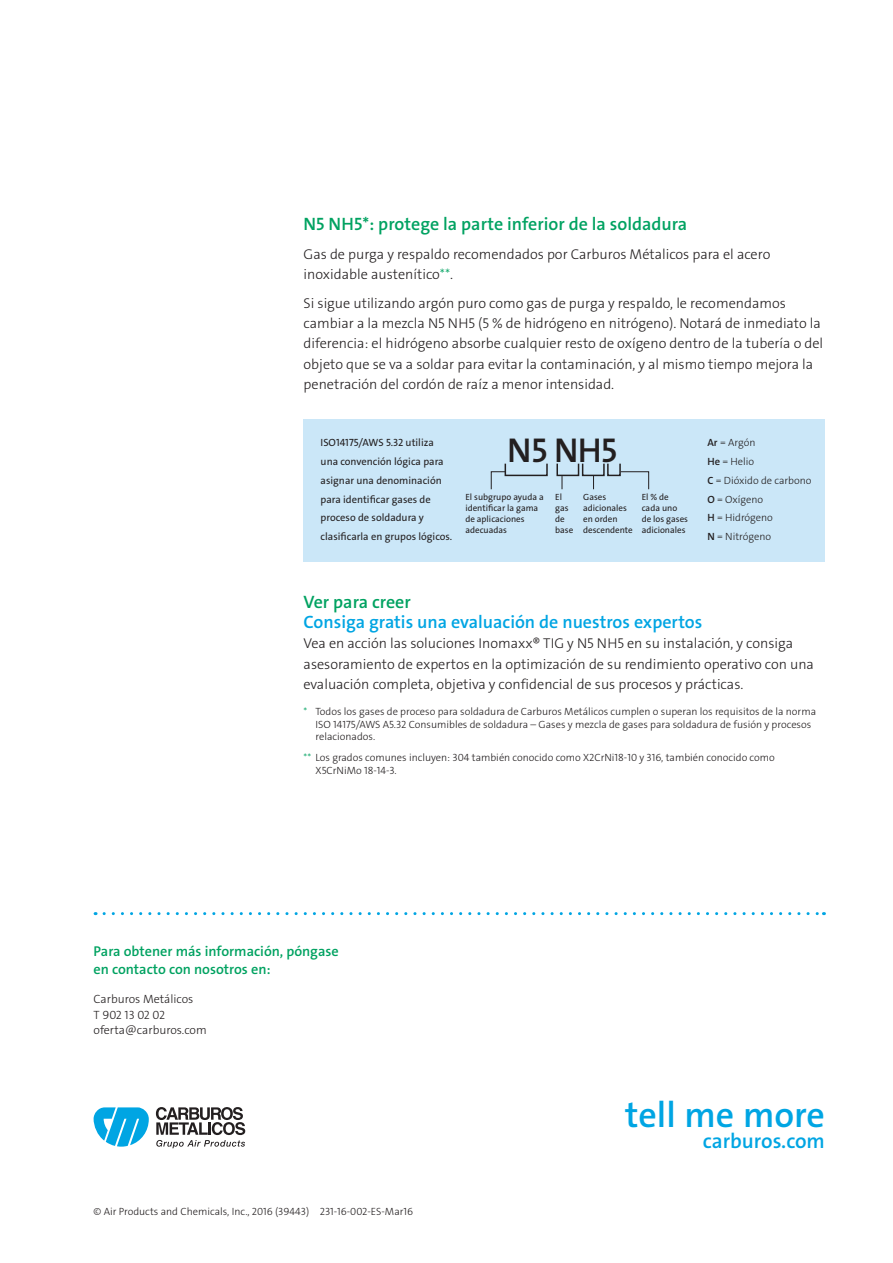
<style>
.page{position:relative;width:893px;height:1263px;background:#fff}
.page>*{position:absolute;margin:0;border:0;box-sizing:border-box;transform-origin:0 0}
.t1{font:600 36px "The Sans LF";color:#00a5e3}
.t2{font:600 34.65px "The Sans LF";color:#231f20}
.t3{font:600 21px "The Sans LF";color:#00a5e3}
.t4{font:600 18px "The Sans LF";color:#00a261}
.t5{font:600 18px "The Sans LF";color:#00a5e3}
.t6{font:300 14.25px/20.2px "The Sans LF";color:#231f20}
.For_more_info{font:600 14.25px/18.8px "The Sans LF";color:#00a261}
.Address{font:300 12px "The Sans LF";color:#231f20}
.Copyright{font:300 10.5px/12.6px "The Sans LF";color:#231f20}
.t7{font:10.5px/18.8px "The Sans LF";color:#231f20}
.t8{font:9px/10.8px "The Sans LF";color:#231f20}
.s1{color:#00a261}
.s2{font-weight:600}
</style>
<div class="page">
<div style="left:304px;top:419px;width:521px;height:142px;background:#cbe7f8"></div>
<svg style="left:490px;top:471px;width:16px;height:19px"></svg>
<svg style="left:562px;top:476px;width:1px;height:13px"></svg>
<svg style="left:593px;top:476px;width:1px;height:13px"></svg>
<svg style="left:620px;top:471px;width:29px;height:19px"></svg>
<div style="left:505px;top:463px;width:43px;height:13px;border:2px solid #231f20"></div>
<div style="left:556px;top:463px;width:23px;height:13px;border:2px solid #231f20"></div>
<div style="left:582px;top:463px;width:23px;height:13px;border:2px solid #231f20"></div>
<div style="left:607px;top:463px;width:14px;height:13px;border:2px solid #231f20"></div>
<svg style="left:104px;top:912px;width:720px;height:3px"></svg>
<svg style="left:94px;top:1107px;width:55px;height:40px"></svg>
<svg style="left:156px;top:1107px;width:89px;height:41px"></svg>
<p class="t4" style="left:304px;top:213px;width:385px">N5 NH5*: protege la parte inferior de la soldadura</p>
<p class="t6" style="left:304px;top:244px;width:468px">Gas de purga y respaldo recomendados por Carburos Métalicos para el acero inoxidable austenítico<span class="s1">**</span>.</p>
<p class="t6" style="left:304px;top:293px;width:521px">Si sigue utilizando argón puro como gas de purga y respaldo, le recomendamos cambiar a la mezcla N5 NH5 (5 % de hidrógeno en nitrógeno). Notará de inmediato la diferencia: el hidrógeno absorbe cualquier resto de oxígeno dentro de la tubería o del objeto que se va a soldar para evitar la contaminación, y al mismo tiempo mejora la penetración del cordón de raíz a menor intensidad.</p>
<p class="t7" style="left:321px;top:434px;width:115px">ISO14175/AWS 5.32 utiliza</p>
<p class="t7" style="left:321px;top:452px;width:125px">una convención lógica para</p>
<p class="t7" style="left:321px;top:471px;width:133px">asignar una denominación para identificar gases de proceso de soldadura y clasificarla en grupos lógicos.</p>
<p class="t2" style="left:507px;top:428px;width:112px">N5 NH5</p>
<p class="t8" style="left:465px;top:492px;width:80px">El subgrupo ayuda a identificar la gama de aplicaciones adecuadas</p>
<p class="t8" style="left:555px;top:492px;width:20px">El gas de base</p>
<p class="t8" style="left:583px;top:492px;width:51px">Gases adicionales en orden descendente</p>
<p class="t8" style="left:642px;top:492px;width:48px">El % de cada uno de los gases adicionales</p>
<p class="Copyright" style="left:707px;top:437px;width:49px"><span class="s2">Ar</span> = Argón</p>
<p class="Copyright" style="left:707px;top:455px;width:48px"><span class="s2">He</span> = Helio</p>
<p class="Copyright" style="left:707px;top:474px;width:106px"><span class="s2">C</span> = Dióxido de carbono</p>
<p class="Copyright" style="left:707px;top:493px;width:57px"><span class="s2">O</span> = Oxígeno</p>
<p class="Copyright" style="left:707px;top:512px;width:67px"><span class="s2">H</span> = Hidrógeno</p>
<p class="Copyright" style="left:707px;top:530px;width:65px"><span class="s2">N</span> = Nitrógeno</p>
<p class="t4" style="left:304px;top:590px;width:109px">Ver para creer</p>
<p class="t5" style="left:304px;top:610px;width:400px">Consiga gratis una evaluación de nuestros expertos</p>
<p class="t6" style="left:304px;top:633px;width:512px">Vea en acción las soluciones Inomaxx® TIG y N5 NH5 en su instalación, y consiga asesoramiento de expertos en la optimización de su rendimiento operativo con una evaluación completa, objetiva y confidencial de sus procesos y prácticas.</p>
<p class="Copyright" style="left:316px;top:705px;width:502px;text-indent:-12px"><span class="s1">*</span> Todos los gases de proceso para soldadura de Carburos Metálicos cumplen o superan los requisitos de la norma<br>ISO 14175/AWS A5.32 Consumibles de soldadura – Gases y mezcla de gases para soldadura de fusión y procesos relacionados.</p>
<p class="Copyright" style="left:316px;top:751px;width:461px;text-indent:-12px"><span class="s1">**</span> Los grados comunes incluyen: 304 también conocido como X2CrNi18-10 y 316, también conocido como<br>X5CrNiMo 18-14-3.</p>
<p class="For_more_info" style="left:94px;top:941px;width:247px">Para obtener más información, póngase en contacto con nosotros en:</p>
<p class="Address" style="left:94px;top:991px;width:101px">Carburos Metálicos</p>
<p class="Address" style="left:94px;top:1007px;width:73px">T 902 13 02 02</p>
<p class="Address" style="left:94px;top:1023px;width:115px">oferta@carburos.com</p>
<p class="Copyright" style="left:94px;top:1206px;width:321px">© Air Products and Chemicals, Inc., 2016 (39443) 231-16-002-ES-Mar16</p>
<p class="t1" style="left:625px;top:1091px;width:201px">tell me more</p>
<p class="t3" style="left:703px;top:1127px;width:124px">carburos.com</p>
</div>
